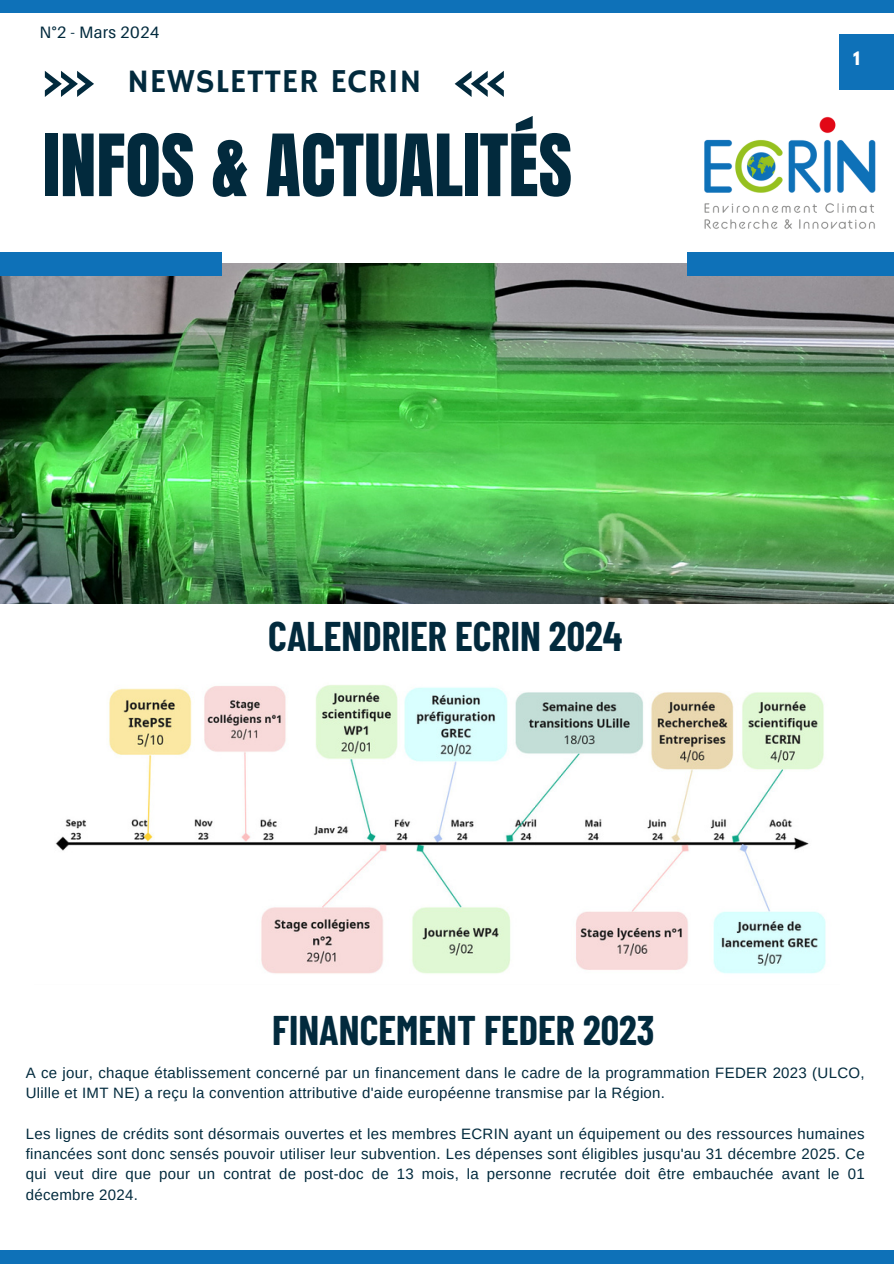
<style>
.page{position:relative;width:894px;height:1264px;background:#fff}
.page>*{position:absolute;margin:0;border:0;box-sizing:border-box;transform-origin:0 0}
.t1{font:72.9px "Anton";color:#022a3d}
.t2{font:700 40.5px "Barlow Condensed";color:#022a3d}
.t3{font:33.3px "Hammersmith One";letter-spacing:.02em;color:#022a3d}
.t4{font:16.5px "Aileron";letter-spacing:.015em;color:#022a3d}
.t5{font:700 16.5px "League Spartan";color:#fff}
.t6{font:15px/20.2px "Arimo";letter-spacing:.02em;color:#022a3d}
</style>
<div class="page">
<img style="left:0;top:264px;width:892px;height:339px">
<div style="left:0;top:252px;width:222px;height:23px;background:#0e71b8"></div>
<div style="left:687px;top:252px;width:206px;height:23px;background:#0e71b8"></div>
<svg style="left:45px;top:71px;width:49px;height:26px"></svg>
<svg style="left:454px;top:71px;width:49px;height:26px"></svg>
<div style="left:0;top:0;width:893px;height:13px;background:#0e71b8"></div>
<div style="left:0;top:1249px;width:893px;height:14px;background:#0e71b8"></div>
<img style="left:704px;top:116px;width:172px;height:113px">
<div style="left:839px;top:34px;width:54px;height:55px;background:#0e71b8"></div>
<img style="left:55px;top:685px;width:771px;height:289px">
<h2 class="t4" style="left:40px;top:22px;width:121px">N°2 - Mars 2024</h2>
<p class="t3" style="left:127px;top:62px;width:296px">NEWSLETTER ECRIN</p>
<p class="t1" style="left:43px;top:113px;width:530px">INFOS &amp; ACTUALITÉS</p>
<p class="t2" style="left:268px;top:610px;width:355px">CALENDRIER ECRIN 2024</p>
<p class="t2" style="left:272px;top:1003px;width:384px">FINANCEMENT FEDER 2023</p>
<p class="t5" style="left:852px;top:51px;width:8px">1</p>
<p class="t6" style="left:26px;top:1062px;width:840px">A ce jour, chaque établissement concerné par un financement dans le cadre de la programmation FEDER 2023 (ULCO,<br>Ulille et IMT NE) a reçu la convention attributive d'aide européenne transmise par la Région.</p>
<h2 class="t6" style="left:26px;top:1123px;width:840px;text-align:justify">Les lignes de crédits sont désormais ouvertes et les membres ECRIN ayant un équipement ou des ressources humaines financées sont donc sensés pouvoir utiliser leur subvention. Les dépenses sont éligibles jusqu'au 31 décembre 2025. Ce qui veut dire que pour un contrat de post-doc de 13 mois, la personne recrutée doit être embauchée avant le 01 décembre 2024.</h2>
</div>
